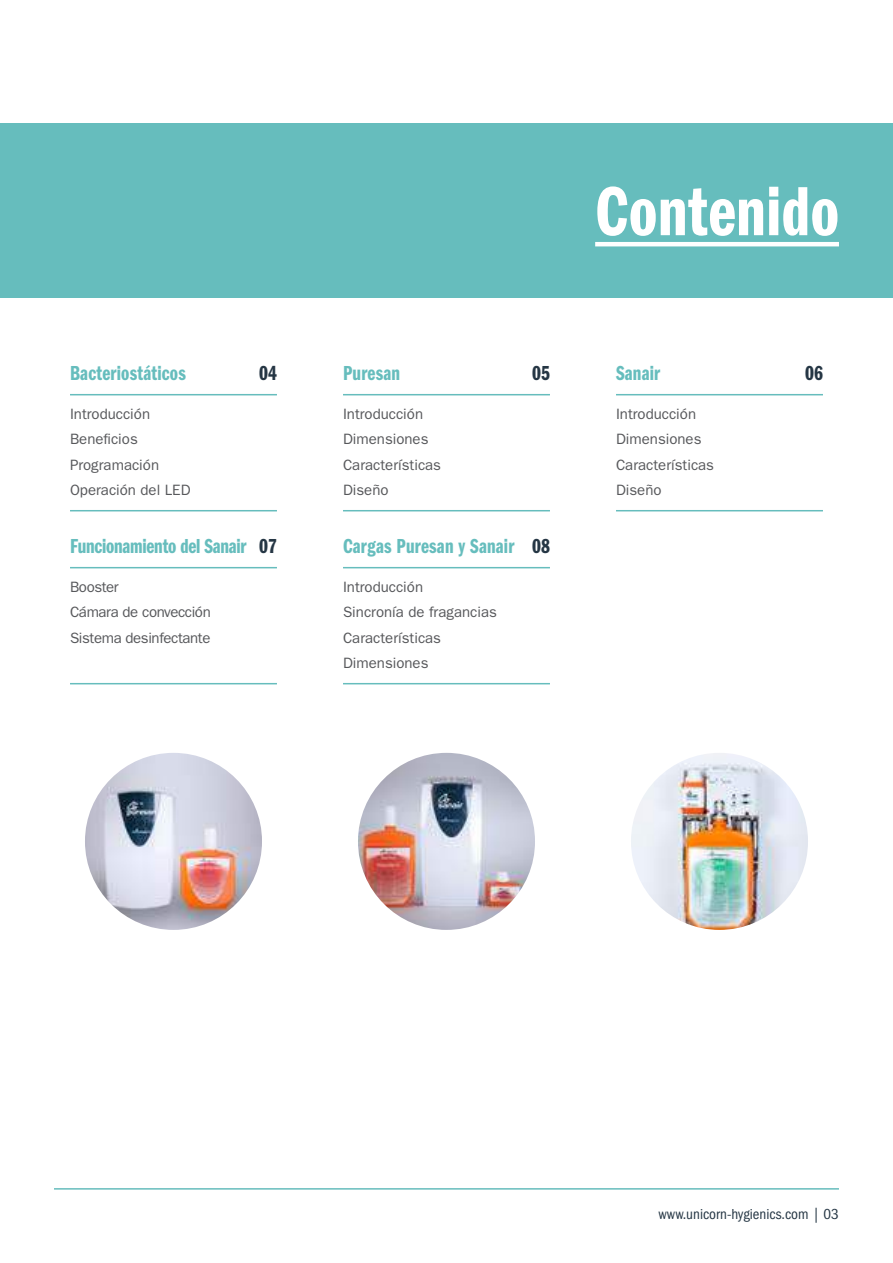
<style>
.page{position:relative;width:893px;height:1263px;background:#fff}
.page>*{position:absolute;margin:0;border:0;box-sizing:border-box;transform-origin:0 0}
.t1{font:72px "ITC Franklin Gothic Std Dm Cp";letter-spacing:.01em;color:#fff}
.t2{font:21px "ITC Franklin Gothic Std Dm Cp";letter-spacing:.01em;color:#66bdbd}
.t3{font:21px "ITC Franklin Gothic Std Dm Cp";letter-spacing:-.01em;color:#66bdbd}
.t4{font:21px "ITC Franklin Gothic Std Dm Cp";color:#253644}
.t5{font:15px/25.2px "ITC Franklin Gothic Std";color:#57585b}
.t6{font:15px/25.2px "ITC Franklin Gothic Std";letter-spacing:-.025em;color:#57585b}
.t7{font:condensed 15px "ITC Franklin Gothic Std";color:#253644}
.s1{color:#253644}
</style>
<div class="page">
<hr style="left:54px;top:1188px;width:785px;height:1px;background:#66bdbd">
<div style="left:0;top:123px;width:893px;height:175px;background:#66bdbd"></div>
<hr style="left:595px;top:242px;width:244px;height:4px;background:#fff">
<hr style="left:70px;top:394px;width:207px;height:1px;background:#66bdbd">
<hr style="left:70px;top:510px;width:207px;height:1px;background:#66bdbd">
<hr style="left:343px;top:394px;width:207px;height:1px;background:#66bdbd">
<hr style="left:343px;top:510px;width:207px;height:1px;background:#66bdbd">
<hr style="left:616px;top:394px;width:207px;height:1px;background:#66bdbd">
<hr style="left:616px;top:510px;width:207px;height:1px;background:#66bdbd">
<img style="left:85px;top:753px;width:177px;height:177px;border-radius:89px">
<img style="left:358px;top:753px;width:177px;height:177px;border-radius:89px">
<img style="left:631px;top:753px;width:177px;height:177px;border-radius:89px">
<hr style="left:70px;top:567px;width:207px;height:1px;background:#66bdbd">
<hr style="left:70px;top:683px;width:207px;height:1px;background:#66bdbd">
<hr style="left:343px;top:567px;width:207px;height:1px;background:#66bdbd">
<hr style="left:343px;top:683px;width:207px;height:1px;background:#66bdbd">
<h1 class="t1" style="left:595px;top:172px;width:245px">Contenido</h1>
<h2 class="t2" style="left:70px;top:362px;width:117px">Bacteriostáticos</h2>
<h2 class="t4" style="left:259px;top:362px;width:19px">04</h2>
<h2 class="t2" style="left:343px;top:362px;width:59px">Puresan</h2>
<h2 class="t4" style="left:532px;top:362px;width:19px">05</h2>
<h2 class="t2" style="left:616px;top:362px;width:46px">Sanair</h2>
<h2 class="t4" style="left:805px;top:362px;width:19px">06</h2>
<p class="t5" style="left:70px;top:402px;width:122px">Introducción<br>Beneficios<br>Programación<br>Operación del LED</p>
<p class="t5" style="left:343px;top:402px;width:100px">Introducción<br>Dimensiones<br>Características<br>Diseño</p>
<p class="t5" style="left:616px;top:402px;width:100px">Introducción<br>Dimensiones<br>Características<br>Diseño</p>
<h2 class="t3" style="left:70px;top:535px;width:208px">Funcionamiento del Sanair <span class="s1">07</span></h2>
<h2 class="t2" style="left:343px;top:535px;width:208px">Cargas Puresan y Sanair <span class="s1">08</span></h2>
<p class="t6" style="left:70px;top:575px;width:142px">Booster<br>Cámara de convección<br>Sistema desinfectante</p>
<p class="t5" style="left:343px;top:575px;width:155px">Introducción<br>Sincronía de fragancias<br>Características<br>Dimensiones</p>
<p class="t7" style="left:658px;top:1205px;width:182px">www.unicorn-hygienics.com | 03</p>
</div>
